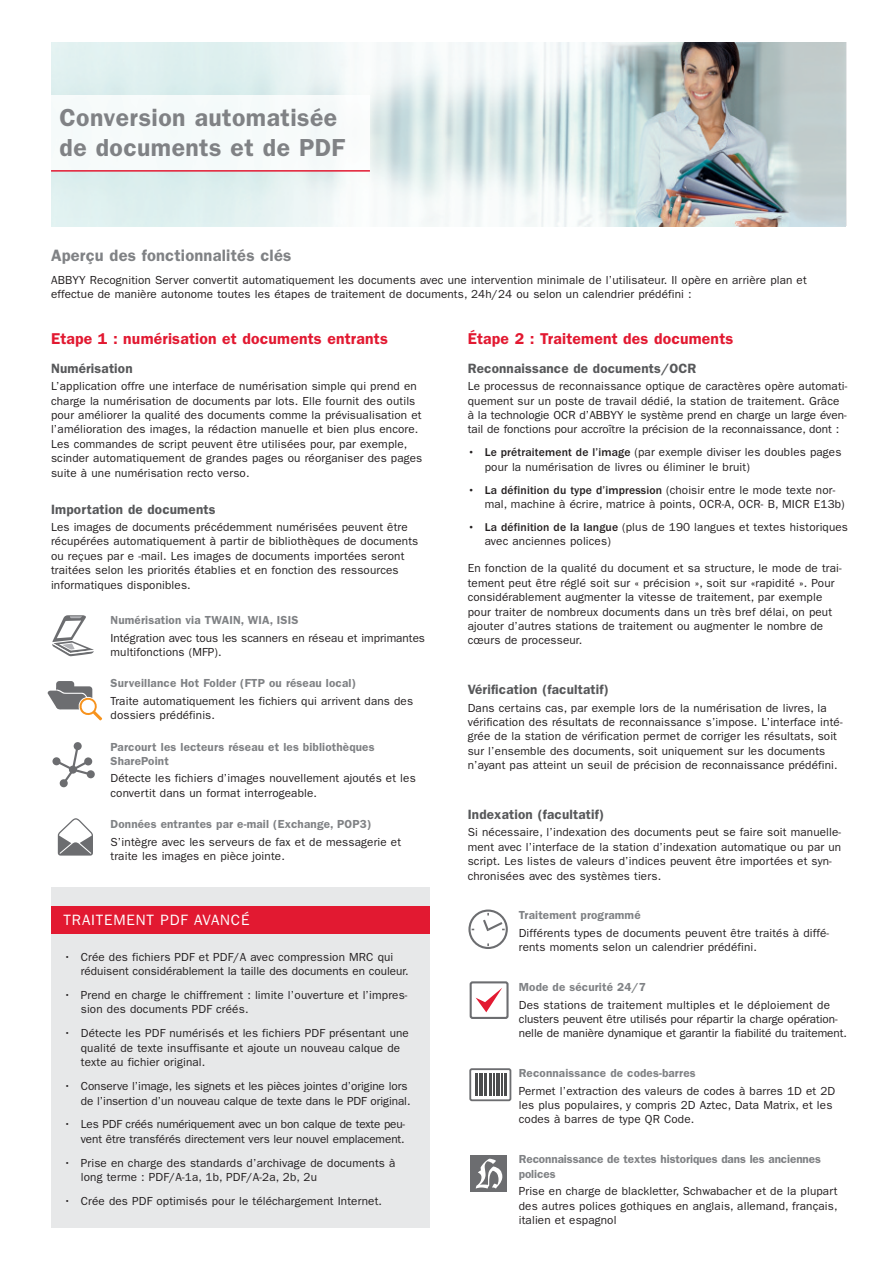
<style>
.page{position:relative;width:893px;height:1263px;background:#fff}
.page>*{position:absolute;margin:0;border:0;box-sizing:border-box;transform-origin:0 0}
.t1{font:600 24.75px/29.7px "ITC Franklin Gothic Std";letter-spacing:.02em;color:#808285}
.t2{font:600 16.5px "ITC Franklin Gothic Std";letter-spacing:.01em;color:#808285}
.t3{font:600 15.75px "ITC Franklin Gothic Std";letter-spacing:.01em;color:#e21931}
.t4{font:15px "ITC Franklin Gothic Std";letter-spacing:.055em;color:#fff}
.t5{font:600 13.5px "ITC Franklin Gothic Std";letter-spacing:.01em;color:#57585a}
.t6{font:11.7px/14.4px "ITC Franklin Gothic Std";letter-spacing:.01em;color:#231f20}
.t7{font:600 11.7px/14.4px "ITC Franklin Gothic Std";letter-spacing:.01em;color:#808285}
.s1{font-weight:500}
</style>
<div class="page">
<img style="left:51px;top:43px;width:795px;height:183px">
<div style="left:51px;top:887px;width:379px;height:340px;background:#e7e8e9"></div>
<div style="left:51px;top:95px;width:319px;height:75px;background:#f6fafa"></div>
<hr style="left:51px;top:170px;width:319px;height:2px;background:#e21931">
<div style="left:51px;top:907px;width:379px;height:27px;background:#e21931"></div>
<svg style="left:52px;top:615px;width:42px;height:41px"></svg>
<div style="left:56px;top:686px;width:36px;height:23px;background:#6c6d70;border-radius:3px"></div>
<div style="left:56px;top:681px;width:18px;height:12px;background:#6c6d70;border-radius:3px"></div>
<svg style="left:48px;top:689px;width:54px;height:32px"></svg>
<svg style="left:54px;top:744px;width:40px;height:42px"></svg>
<svg style="left:58px;top:818px;width:35px;height:37px"></svg>
<div style="left:468px;top:909px;width:40px;height:40px;border:2px solid #6c6d70;border-radius:50%"></div>
<svg style="left:483px;top:913px;width:22px;height:18px"></svg>
<div style="left:470px;top:981px;width:39px;height:38px;border:2px solid #6c6d70;border-radius:2px"></div>
<svg style="left:476px;top:988px;width:26px;height:24px"></svg>
<svg style="left:470px;top:1069px;width:40px;height:31px"></svg>
<div style="left:469px;top:1068px;width:42px;height:33px;border:2px solid #6c6d70;border-radius:2px"></div>
<hr style="left:504px;top:1073px;width:2px;height:23px;background:#4b4c4d">
<hr style="left:501px;top:1073px;width:2px;height:23px;background:#4b4c4d">
<hr style="left:497px;top:1073px;width:3px;height:23px;background:#4b4c4d">
<svg style="left:493px;top:1073px;width:1px;height:23px"></svg>
<hr style="left:489px;top:1073px;width:2px;height:23px;background:#4b4c4d">
<hr style="left:485px;top:1073px;width:2px;height:23px;background:#4b4c4d">
<hr style="left:479px;top:1073px;width:3px;height:23px;background:#4b4c4d">
<hr style="left:475px;top:1073px;width:2px;height:23px;background:#4b4c4d">
<div style="left:470px;top:1155px;width:37px;height:37px;background:#6c6d70"></div>
<svg style="left:476px;top:1159px;width:26px;height:29px"></svg>
<h1 class="t1" style="left:60px;top:105px;width:287px">Conversion automatisée de documents et de PDF</h1>
<h2 class="t2" style="left:51px;top:250px;width:242px">Aperçu des fonctionnalités clés</h2>
<p class="t6" style="left:51px;top:274px;width:757px">ABBYY Recognition Server convertit automatiquement les documents avec une intervention minimale de l’utilisateur. Il opère en arrière plan et effectue de manière autonome toutes les étapes de traitement de documents, 24h/24 ou selon un calendrier prédéfini :</p>
<h3 class="t3" style="left:51px;top:333px;width:338px">Etape 1 : numérisation et documents entrants</h3>
<p class="t5" style="left:51px;top:363px;width:83px">Numérisation</p>
<p class="t6" style="left:51px;top:380px;width:373px">L’application offre une interface de numérisation simple qui prend en charge la numérisation de documents par lots. Elle fournit des outils pour améliorer la qualité des documents comme la prévisualisation et l’amélioration des images, la rédaction manuelle et bien plus encore.<br>Les commandes de script peuvent être utilisées pour, par exemple, scinder automatiquement de grandes pages ou réorganiser des pages suite à une numérisation recto verso.</p>
<p class="t5" style="left:51px;top:504px;width:166px">Importation de documents</p>
<p class="t6" style="left:51px;top:521px;width:369px">Les images de documents précédemment numérisées peuvent être récupérées automatiquement à partir de bibliothèques de documents ou reçues par e -mail. Les images de documents importées seront traitées selon les priorités établies et en fonction des ressources informatiques disponibles.</p>
<p class="t7" style="left:111px;top:614px;width:189px">Numérisation via TWAIN, WIA, ISIS</p>
<p class="t6" style="left:111px;top:631px;width:316px">Intégration avec tous les scanners en réseau et imprimantes multifonctions (MFP).</p>
<p class="t7" style="left:111px;top:677px;width:247px">Surveillance Hot Folder (FTP ou réseau local)</p>
<p class="t6" style="left:111px;top:694px;width:304px">Traite automatiquement les fichiers qui arrivent dans des dossiers prédéfinis.</p>
<p class="t7" style="left:111px;top:740px;width:266px">Parcourt les lecteurs réseau et les bibliothèques<br>SharePoint</p>
<p class="t6" style="left:111px;top:772px;width:307px">Détecte les fichiers d’images nouvellement ajoutés et les convertit dans un format interrogeable.</p>
<p class="t7" style="left:111px;top:818px;width:262px">Données entrantes par e-mail (Exchange, POP3)</p>
<p class="t6" style="left:111px;top:835px;width:292px">S’intègre avec les serveurs de fax et de messagerie et traite les images en pièce jointe.</p>
<p class="t4" style="left:64px;top:915px;width:187px">TRAITEMENT PDF AVANCÉ</p>
<p class="t6" style="left:81px;top:950px;width:329px;text-indent:-17px">• Crée des fichiers PDF et PDF/A avec compression MRC qui réduisent considérablement la taille des documents en couleur.</p>
<p class="t6" style="left:81px;top:989px;width:328px;text-indent:-17px">• Prend en charge le chiffrement : limite l’ouverture et l’impres&shy;sion des documents PDF créés.</p>
<p class="t6" style="left:81px;top:1027px;width:330px;text-indent:-17px">• Détecte les PDF numérisés et les fichiers PDF présentant une qualité de texte insuffisante et ajoute un nouveau calque de texte au fichier original.</p>
<p class="t6" style="left:64px;top:1080px;width:348px;text-align:right">• Conserve l’image, les signets et les pièces jointes d’origine lors de l’insertion d’un nouveau calque de texte dans le PDF original.</p>
<p class="t6" style="left:64px;top:1118px;width:343px;text-align:right">• Les PDF créés numériquement avec un bon calque de texte peu&shy;vent être transférés directement vers leur nouvel emplacement.</p>
<p class="t6" style="left:81px;top:1156px;width:316px;text-indent:-17px">• Prise en charge des standards d’archivage de documents à long terme : PDF/A-1a, 1b, PDF/A-2a, 2b, 2u</p>
<p class="t6" style="left:64px;top:1195px;width:320px">• Crée des PDF optimisés pour le téléchargement Internet.</p>
<h3 class="t3" style="left:468px;top:333px;width:267px">Étape 2 : Traitement des documents</h3>
<p class="t5" style="left:468px;top:363px;width:230px">Reconnaissance de documents/OCR</p>
<p class="t6" style="left:468px;top:380px;width:381px">Le processus de reconnaissance optique de caractères opère automati&shy;quement sur un poste de travail dédié, la station de traitement. Grâce à la technologie OCR d’ABBYY le système prend en charge un large éven&shy;tail de fonctions pour accroître la précision de la reconnaissance, dont :</p>
<p class="t6" style="left:485px;top:446px;width:358px;text-indent:-17px"><span class="s1">• Le prétraitement de l’image</span> (par exemple diviser les doubles pages pour la numérisation de livres ou éliminer le bruit)</p>
<p class="t6" style="left:485px;top:483px;width:362px;text-indent:-17px"><span class="s1">• La définition du type d’impression</span> (choisir entre le mode texte nor&shy;mal, machine à écrire, matrice à points, OCR-A, OCR- B, MICR E13b)</p>
<p class="t6" style="left:485px;top:521px;width:365px;text-indent:-17px"><span class="s1">• La définition de la langue</span> (plus de 190 langues et textes historiques avec anciennes polices)</p>
<p class="t6" style="left:468px;top:562px;width:376px">En fonction de la qualité du document et sa structure, le mode de trai&shy;tement peut être réglé soit sur « précision », soit sur «rapidité ». Pour considérablement augmenter la vitesse de traitement, par exemple pour traiter de nombreux documents dans un très bref délai, on peut ajouter d’autres stations de traitement ou augmenter le nombre de cœurs de processeur.</p>
<p class="t5" style="left:468px;top:685px;width:143px">Vérification (facultatif)</p>
<p class="t6" style="left:468px;top:701px;width:376px">Dans certains cas, par exemple lors de la numérisation de livres, la vérification des résultats de reconnaissance s’impose. L’interface inté&shy;grée de la station de vérification permet de corriger les résultats, soit sur l’ensemble des documents, soit uniquement sur les documents n’ayant pas atteint un seuil de précision de reconnaissance prédéfini.</p>
<p class="t5" style="left:468px;top:810px;width:138px">Indexation (facultatif)</p>
<p class="t6" style="left:468px;top:826px;width:375px">Si nécessaire, l’indexation des documents peut se faire soit manuelle&shy;ment avec l’interface de la station d’indexation automatique ou par un script. Les listes de valeurs d’indices peuvent être importées et syn&shy;chronisées avec des systèmes tiers.</p>
<p class="t7" style="left:519px;top:909px;width:123px">Traitement programmé</p>
<p class="t6" style="left:519px;top:926px;width:312px">Différents types de documents peuvent être traités à diffé&shy;rents moments selon un calendrier prédéfini.</p>
<p class="t7" style="left:519px;top:981px;width:128px">Mode de sécurité 24/7</p>
<p class="t6" style="left:519px;top:998px;width:330px">Des stations de traitement multiples et le déploiement de clusters peuvent être utilisés pour répartir la charge opération&shy;nelle de manière dynamique et garantir la fiabilité du traitement.</p>
<p class="t7" style="left:519px;top:1067px;width:178px">Reconnaissance de codes-barres</p>
<p class="t6" style="left:519px;top:1084px;width:318px">Permet l’extraction des valeurs de codes à barres 1D et 2D les plus populaires, y compris 2D Aztec, Data Matrix, et les codes à barres de type QR Code.</p>
<p class="t7" style="left:519px;top:1153px;width:304px">Reconnaissance de textes historiques dans les anciennes polices</p>
<p class="t6" style="left:519px;top:1185px;width:320px;text-align:justify">Prise en charge de blackletter, Schwabacher et de la plupart des autres polices gothiques en anglais, allemand, français, italien et espagnol</p>
</div>
